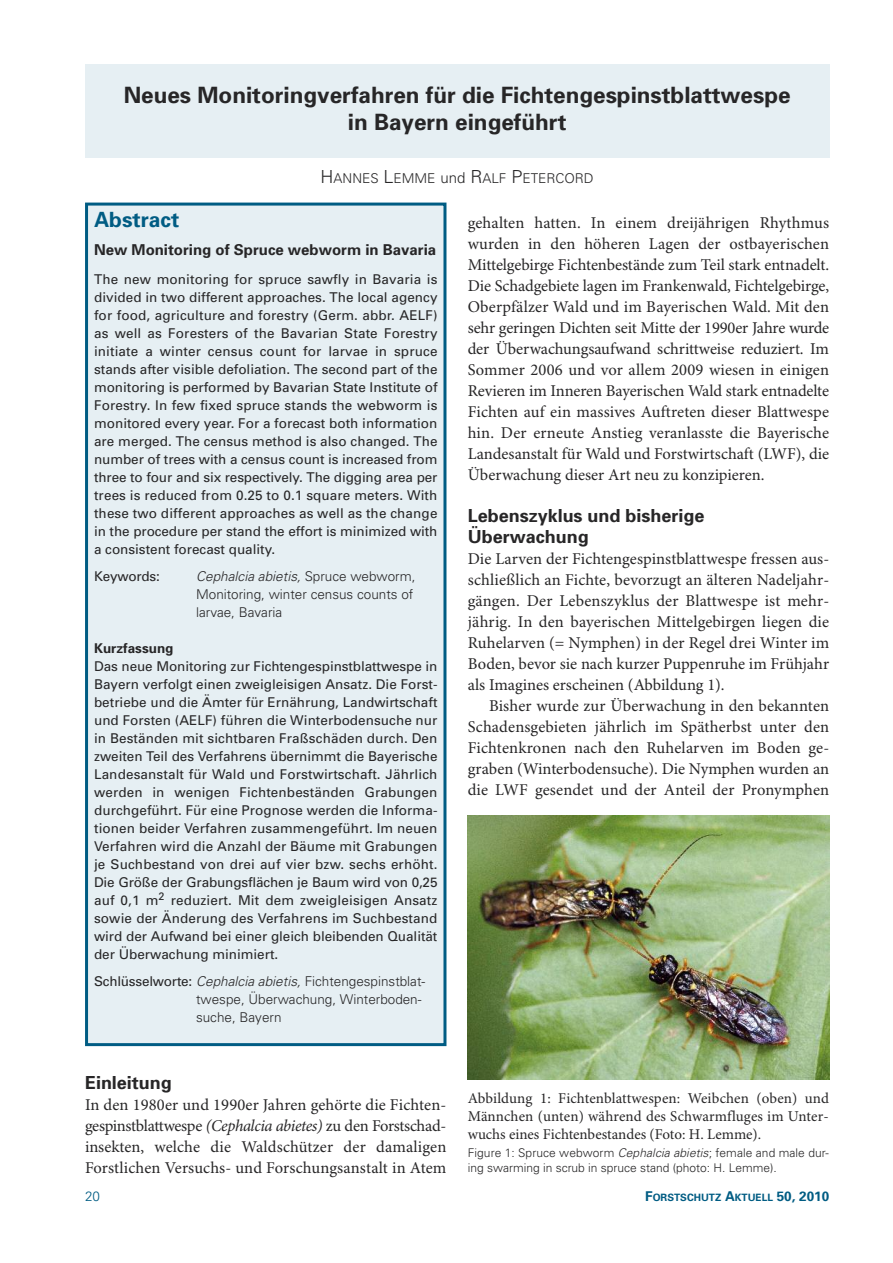
<style>
.page{position:relative;width:893px;height:1263px;background:#fff}
.page>*{position:absolute;margin:0;border:0;box-sizing:border-box;transform-origin:0 0}
.t1{font:700 22.5px/27px "Univers";color:#272627;text-align:center}
.t2{font:700 21px "Univers";color:#005c83}
.t3{font:700 18px/21px "Univers";color:#272627}
.t4{font:16.5px/21px "Minion Pro";color:#272627;text-align:justify}
.t5{font:15px/18px "Minion Pro";color:#272627;text-align:justify}
.t6{font:700 15px "Univers";color:#272627}
.t7{font:13.5px/18px "Univers";letter-spacing:-.005em;color:#272627;text-align:justify}
.t8{font:300 13.5px/18px "Univers";color:#272627}
.t9{font:700 13.5px "Univers";color:#272627}
.t10{font:300 13.5px "Univers";color:#005c83}
.t11{font:300 12px/15px "Univers";color:#272627}
.t12{font:700 10.2px "Univers";color:#005c83}
.s1{font-size:18px}
.s2{font-size:15px}
.s3{font-style:italic}
.s4{font-weight:400}
.s5{font-size:13.5px}
</style>
<div class="page">
<div style="left:85px;top:64px;width:744px;height:93px;background:#e6eff3"></div>
<div style="left:88px;top:206px;width:355px;height:837px;background:#e6eff3"></div>
<div style="left:85px;top:203px;width:361px;height:843px;border:3px solid #005c83"></div>
<img style="left:468px;top:815px;width:361px;height:264px">
<h1 class="t1" style="left:124px;top:84px;width:668px">Neues Monitoringverfahren für die Fichtengespinstblattwespe in Bayern eingeführt</h1>
<p class="t8" style="left:321px;top:171px;width:275px"><span class="s1">H</span>ANNES <span class="s1">L</span>EMME <span class="s2">und</span> <span class="s1">R</span>ALF <span class="s1">P</span>ETERCORD</p>
<h2 class="t2" style="left:94px;top:212px;width:87px">Abstract</h2>
<p class="t6" style="left:94px;top:244px;width:344px">New Monitoring of Spruce webworm in Bavaria</p>
<p class="t7" style="left:94px;top:271px;width:345px">The new monitoring for spruce sawfly in Bavaria is divided in two different approaches. The local agency for food, agriculture and forestry (Germ. abbr. AELF) as well as Foresters of the Bavarian State Forestry initiate a winter census count for larvae in spruce stands after visible defoliation. The second part of the monitoring is performed by Bavarian State Institute of Forestry. In few fixed spruce stands the webworm is monitored every year. For a forecast both information are merged. The census method is also changed. The number of trees with a census count is increased from three to four and six respectively. The digging area per trees is reduced from 0.25 to 0.1 square meters. With these two different approaches as well as the change in the procedure per stand the effort is minimized with a consistent forecast quality.</p>
<p class="t7" style="left:94px;top:568px;width:67px">Keywords:</p>
<p class="t8" style="left:196px;top:568px;width:221px"><span class="s3">Cephalcia abietis,</span> Spruce webworm,<br>Monitoring, winter census counts of larvae, Bavaria</p>
<p class="t9" style="left:94px;top:643px;width:81px">Kurzfassung</p>
<p class="t7" style="left:94px;top:658px;width:345px">Das neue Monitoring zur Fichtengespinstblattwespe in Bayern verfolgt einen zweigleisigen Ansatz. Die Forst&shy;betriebe und die Ämter für Ernährung, Landwirtschaft und Forsten (AELF) führen die Winterbodensuche nur in Beständen mit sichtbaren Fraßschäden durch. Den zweiten Teil des Verfahrens übernimmt die Bayerische Landesanstalt für Wald und Forstwirtschaft. Jährlich werden in wenigen Fichtenbeständen Grabungen durchgeführt. Für eine Prognose werden die Informa&shy;tionen beider Verfahren zusammengeführt. Im neuen Verfahren wird die Anzahl der Bäume mit Grabungen je Suchbestand von drei auf vier bzw. sechs erhöht.<br>Die Größe der Grabungsflächen je Baum wird von 0,25 auf 0,1 m<sup>2</sup> reduziert. Mit dem zweigleisigen Ansatz sowie der Änderung des Verfahrens im Suchbestand wird der Aufwand bei einer gleich bleibenden Qualität der Überwachung minimiert.</p>
<p class="t8" style="left:196px;top:973px;width:231px;text-indent:-102px"><span class="s4">Schlüsselworte:</span> <span class="s3">Cephalcia abietis,</span> Fichtengespinstblat&shy;twespe, Überwachung, Winterboden&shy;suche, Bayern</p>
<h3 class="t3" style="left:85px;top:1073px;width:88px">Einleitung</h3>
<p class="t4" style="left:85px;top:1095px;width:363px">In den 1980er und 1990er Jahren gehörte die Fichten&shy;gespinstblattwespe <span class="s3">(Cephalcia abietes)</span> zu den Forstschad&shy;insekten, welche die Waldschützer der damaligen Forstlichen Versuchs- und Forschungsanstalt in Atem</p>
<p class="t4" style="left:468px;top:213px;width:363px">gehalten hatten. In einem dreijährigen Rhythmus wurden in den höheren Lagen der ostbayerischen Mittelgebirge Fichtenbestände zum Teil stark entnadelt.<br>Die Schadgebiete lagen im Frankenwald, Fichtelgebirge, Oberpfälzer Wald und im Bayerischen Wald. Mit den sehr geringen Dichten seit Mitte der 1990er Jahre wurde der Überwachungsaufwand schrittweise reduziert. Im Sommer 2006 und vor allem 2009 wiesen in einigen Revieren im Inneren Bayerischen Wald stark entnadelte Fichten auf ein massives Auftreten dieser Blattwespe hin. Der erneute Anstieg veranlasste die Bayerische Landesanstalt für Wald und Forstwirtschaft (LWF), die Überwachung dieser Art neu zu konzipieren.</p>
<h3 class="t3" style="left:468px;top:506px;width:238px">Lebenszyklus und bisherige<br>Überwachung</h3>
<p class="t4" style="left:468px;top:549px;width:363px">Die Larven der Fichtengespinstblattwespe fressen aus&shy;schließlich an Fichte, bevorzugt an älteren Nadeljahr&shy;gängen. Der Lebenszyklus der Blattwespe ist mehr&shy;jährig. In den bayerischen Mittelgebirgen liegen die Ruhelarven (= Nymphen) in der Regel drei Winter im Boden, bevor sie nach kurzer Puppenruhe im Frühjahr als Imagines erscheinen (Abbildung 1).</p>
<p class="t4" style="left:468px;top:696px;width:363px;text-indent:21px">Bisher wurde zur Überwachung in den bekannten Schadensgebieten jährlich im Spätherbst unter den Fichtenkronen nach den Ruhelarven im Boden ge&shy;graben (Winterbodensuche). Die Nymphen wurden an die LWF gesendet und der Anteil der Pronymphen</p>
<p class="t5" style="left:468px;top:1090px;width:363px">Abbildung 1: Fichtenblattwespen: Weibchen (oben) und Männchen (unten) während des Schwarmfluges im Unter&shy;wuchs eines Fichtenbestandes (Foto: H. Lemme).</p>
<p class="t11" style="left:468px;top:1146px;width:362px">Figure 1: Spruce webworm <span class="s3">Cephalcia abietis</span>; female and male dur&shy;ing swarming in scrub in spruce stand (photo: H. Lemme).</p>
<p class="t10" style="left:85px;top:1191px;width:16px">20</p>
<p class="t12" style="left:645px;top:1193px;width:185px"><span class="s5">F</span>ORSTSCHUTZ <span class="s5">A</span>KTUELL <span class="s5">50, 2010</span></p>
</div>
